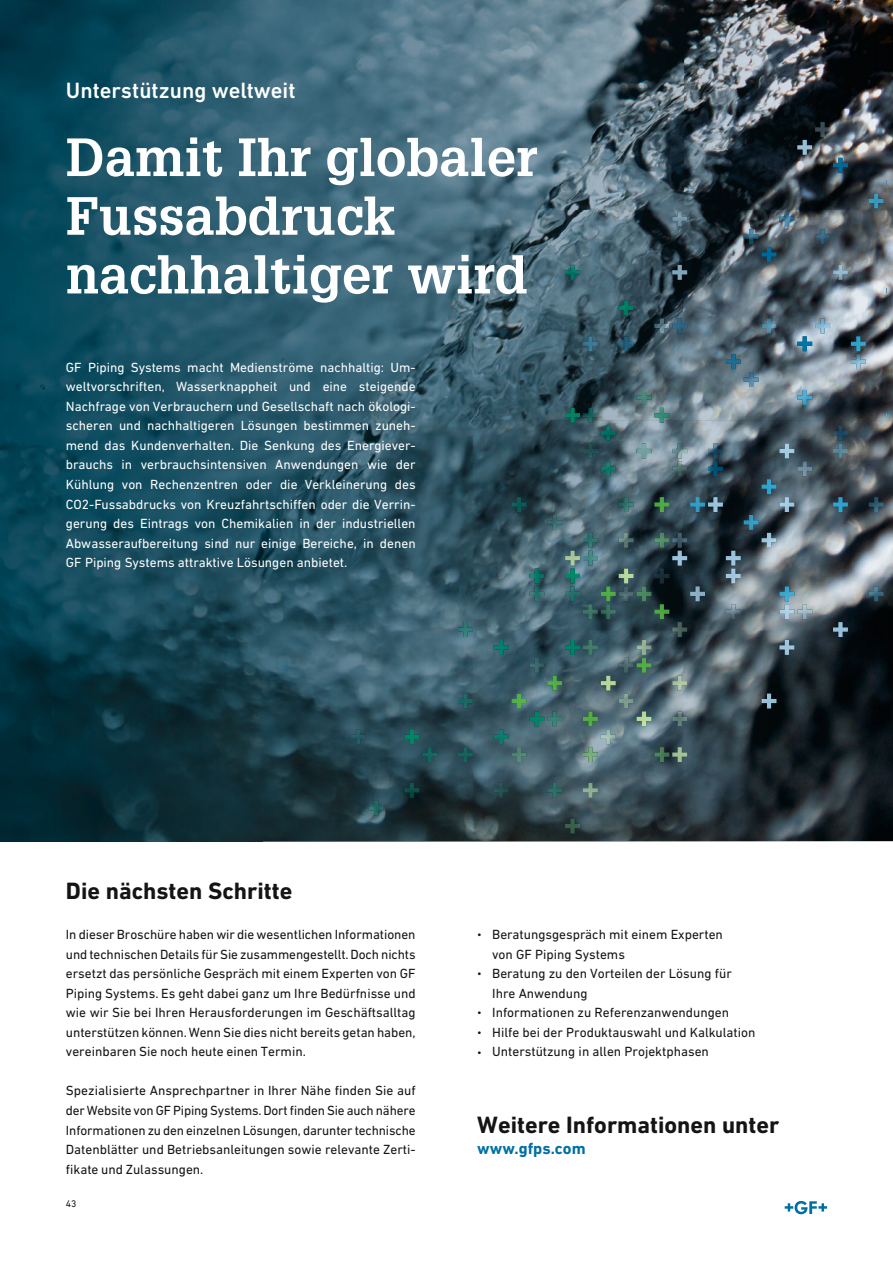
<style>
.page{position:relative;width:893px;height:1263px;background:#fff}
.page>*{position:absolute;margin:0;border:0;box-sizing:border-box;transform-origin:0 0}
.t1{font:700 52.5px/58.7px "Glypha LT Pro";color:#fff}
.t2{font:700 24px "DIN Next W1 G";color:#131413}
.t3{font:500 22.5px "DIN Next W1 G";color:#fff}
.t4{font:700 16.5px "DIN Next W1 G";color:#0070a4}
.t5{font:13.5px/19.5px "DIN Next W1 G";color:#131413;text-align:justify}
.t6{font:13.5px/19.5px "DIN Next W1 G";color:#fff;text-align:justify}
.t7{font:9.75px "DIN Next W1 G";color:#131413}
.s1{font-size:10.5px}
</style>
<div class="page">
<svg style="left:0;top:841px;width:893px;height:1px"></svg>
<img style="left:0;top:0;width:893px;height:841px">
<img style="left:672px;top:747px;width:15px;height:15px">
<img style="left:601px;top:729px;width:15px;height:15px">
<img style="left:637px;top:640px;width:14px;height:15px">
<img style="left:672px;top:676px;width:15px;height:15px">
<img style="left:672px;top:711px;width:15px;height:15px">
<img style="left:565px;top:551px;width:15px;height:15px">
<img style="left:583px;top:783px;width:15px;height:15px">
<img style="left:619px;top:533px;width:15px;height:15px">
<img style="left:619px;top:586px;width:15px;height:15px">
<img style="left:619px;top:658px;width:15px;height:15px">
<img style="left:619px;top:693px;width:15px;height:15px">
<img style="left:637px;top:711px;width:14px;height:15px">
<img style="left:601px;top:676px;width:15px;height:15px">
<img style="left:619px;top:568px;width:15px;height:15px">
<img style="left:672px;top:622px;width:15px;height:15px">
<img style="left:601px;top:604px;width:15px;height:15px">
<img style="left:637px;top:658px;width:14px;height:15px">
<img style="left:654px;top:747px;width:15px;height:15px">
<img style="left:672px;top:461px;width:15px;height:15px">
<img style="left:565px;top:819px;width:15px;height:14px">
<img style="left:583px;top:747px;width:15px;height:15px">
<img style="left:601px;top:586px;width:15px;height:15px">
<img style="left:637px;top:586px;width:14px;height:15px">
<img style="left:654px;top:497px;width:15px;height:15px">
<img style="left:654px;top:533px;width:15px;height:15px">
<img style="left:654px;top:604px;width:15px;height:15px">
<img style="left:529px;top:658px;width:15px;height:15px">
<img style="left:583px;top:711px;width:15px;height:15px">
<img style="left:512px;top:693px;width:14px;height:15px">
<img style="left:512px;top:747px;width:14px;height:15px">
<img style="left:547px;top:676px;width:15px;height:15px">
<img style="left:583px;top:604px;width:15px;height:15px">
<img style="left:583px;top:640px;width:15px;height:15px">
<img style="left:351px;top:729px;width:15px;height:15px">
<img style="left:458px;top:693px;width:15px;height:15px">
<img style="left:458px;top:747px;width:15px;height:15px">
<img style="left:529px;top:711px;width:15px;height:15px">
<img style="left:601px;top:461px;width:15px;height:15px">
<img style="left:547px;top:711px;width:15px;height:15px">
<img style="left:547px;top:783px;width:15px;height:15px">
<img style="left:672px;top:443px;width:15px;height:15px">
<img style="left:565px;top:640px;width:15px;height:15px">
<img style="left:494px;top:729px;width:15px;height:15px">
<img style="left:494px;top:783px;width:15px;height:15px">
<img style="left:529px;top:568px;width:15px;height:15px">
<img style="left:565px;top:568px;width:15px;height:15px">
<img style="left:565px;top:586px;width:15px;height:15px">
<img style="left:583px;top:551px;width:15px;height:15px">
<img style="left:619px;top:497px;width:15px;height:15px">
<img style="left:369px;top:801px;width:15px;height:15px">
<img style="left:404px;top:729px;width:15px;height:15px">
<img style="left:404px;top:783px;width:15px;height:15px">
<img style="left:422px;top:747px;width:15px;height:15px">
<img style="left:458px;top:622px;width:15px;height:15px">
<img style="left:494px;top:640px;width:15px;height:15px">
<img style="left:512px;top:497px;width:14px;height:15px">
<img style="left:529px;top:586px;width:15px;height:15px">
<img style="left:547px;top:515px;width:15px;height:15px">
<img style="left:583px;top:533px;width:15px;height:15px">
<img style="left:565px;top:265px;width:15px;height:15px">
<img style="left:565px;top:408px;width:15px;height:15px">
<img style="left:583px;top:408px;width:15px;height:15px">
<img style="left:583px;top:443px;width:15px;height:15px">
<img style="left:601px;top:426px;width:15px;height:15px">
<img style="left:619px;top:301px;width:15px;height:14px">
<img style="left:637px;top:390px;width:14px;height:15px">
<img style="left:637px;top:443px;width:14px;height:15px">
<img style="left:654px;top:408px;width:15px;height:15px">
<img style="left:654px;top:568px;width:15px;height:15px">
<img style="left:672px;top:533px;width:15px;height:15px">
<img style="left:672px;top:551px;width:15px;height:15px">
<img style="left:690px;top:586px;width:15px;height:15px">
<img style="left:708px;top:497px;width:15px;height:15px">
<img style="left:726px;top:551px;width:15px;height:15px">
<img style="left:726px;top:568px;width:15px;height:15px">
<img style="left:726px;top:604px;width:15px;height:15px">
<img style="left:762px;top:693px;width:14px;height:15px">
<img style="left:779px;top:443px;width:15px;height:15px">
<img style="left:779px;top:604px;width:15px;height:15px">
<img style="left:779px;top:640px;width:15px;height:15px">
<img style="left:797px;top:604px;width:15px;height:15px">
<img style="left:762px;top:533px;width:14px;height:15px">
<img style="left:779px;top:497px;width:15px;height:15px">
<img style="left:797px;top:461px;width:15px;height:15px">
<img style="left:833px;top:622px;width:15px;height:15px">
<img style="left:672px;top:211px;width:15px;height:15px">
<img style="left:654px;top:318px;width:15px;height:15px">
<img style="left:672px;top:265px;width:15px;height:15px">
<img style="left:797px;top:140px;width:15px;height:15px">
<img style="left:815px;top:122px;width:15px;height:15px">
<img style="left:833px;top:265px;width:15px;height:15px">
<img style="left:815px;top:318px;width:15px;height:15px">
<img style="left:851px;top:336px;width:15px;height:15px">
<img style="left:797px;top:390px;width:15px;height:15px">
<img style="left:833px;top:443px;width:15px;height:15px">
<img style="left:833px;top:497px;width:15px;height:15px">
<img style="left:851px;top:354px;width:15px;height:15px">
<img style="left:869px;top:497px;width:15px;height:15px">
<img style="left:869px;top:586px;width:15px;height:15px">
<img style="left:762px;top:318px;width:14px;height:15px">
<img style="left:869px;top:193px;width:15px;height:15px">
<img style="left:690px;top:497px;width:15px;height:15px">
<img style="left:744px;top:515px;width:15px;height:15px">
<img style="left:583px;top:336px;width:15px;height:15px">
<img style="left:779px;top:586px;width:15px;height:15px">
<img style="left:762px;top:479px;width:14px;height:15px">
<img style="left:672px;top:318px;width:15px;height:15px">
<img style="left:726px;top:354px;width:15px;height:15px">
<img style="left:744px;top:229px;width:15px;height:15px">
<img style="left:744px;top:372px;width:15px;height:15px">
<img style="left:762px;top:247px;width:14px;height:15px">
<img style="left:779px;top:211px;width:15px;height:15px">
<img style="left:797px;top:336px;width:15px;height:15px">
<img style="left:815px;top:229px;width:15px;height:15px">
<img style="left:833px;top:158px;width:15px;height:15px">
<img style="left:833px;top:426px;width:15px;height:15px">
<img style="left:708px;top:461px;width:15px;height:15px">
<img style="left:619px;top:336px;width:15px;height:15px">
<img style="left:708px;top:443px;width:15px;height:15px">
<svg style="left:785px;top:1201px;width:42px;height:13px"></svg>
<h3 class="t3" style="left:66px;top:77px;width:231px">Unterstützung weltweit</h3>
<h1 class="t1" style="left:66px;top:127px;width:473px">Damit Ihr globaler<br>Fussabdruck nachhaltiger wird</h1>
<p class="t6" style="left:66px;top:357px;width:351px">GF Piping Systems macht Medienströme nachhaltig: Um&shy;weltvorschriften, Wasserknappheit und eine steigende Nachfrage von Verbrauchern und Gesellschaft nach ökologi&shy;scheren und nachhaltigeren Lösungen bestimmen zuneh&shy;mend das Kundenverhalten. Die Senkung des Energiever&shy;brauchs in verbrauchsintensiven Anwendungen wie der Kühlung von Rechenzentren oder die Verkleinerung des CO2-Fussabdrucks von Kreuzfahrtschiffen oder die Verrin&shy;gerung des Eintrags von Chemikalien in der industriellen Abwasseraufbereitung sind nur einige Bereiche, in denen GF Piping Systems attraktive Lösungen anbietet.</p>
<h2 class="t2" style="left:66px;top:876px;width:228px">Die nächsten Schritte</h2>
<p class="t5" style="left:66px;top:924px;width:351px">In dieser Broschüre haben wir die wesentlichen Informationen und technischen Details für Sie zusammengestellt. Doch nichts ersetzt das persönliche Gespräch mit einem Experten von GF Piping Systems. Es geht dabei ganz um Ihre Bedürfnisse und wie wir Sie bei Ihren Herausforderungen im Geschäftsalltag unterstützen können. Wenn Sie dies nicht bereits getan haben, vereinbaren Sie noch heute einen Termin.</p>
<p class="t5" style="left:66px;top:1081px;width:351px">Spezialisierte Ansprechpartner in Ihrer Nähe finden Sie auf der Website von GF Piping Systems. Dort finden Sie auch nähere Informationen zu den einzelnen Lösungen, darunter technische Datenblätter und Betriebsanleitungen sowie relevante Zerti&shy;fikate und Zulassungen.</p>
<p class="t7" style="left:66px;top:1197px;width:12px">43</p>
<p class="t5" style="left:492px;top:924px;width:232px;text-indent:-15px"><span class="s1">•</span> Beratungsgespräch mit einem Experten von GF Piping Systems</p>
<p class="t5" style="left:492px;top:963px;width:241px;text-indent:-15px"><span class="s1">•</span> Beratung zu den Vorteilen der Lösung für<br>Ihre Anwendung</p>
<p class="t5" style="left:477px;top:1003px;width:253px"><span class="s1">•</span> Informationen zu Referenzanwendungen</p>
<p class="t5" style="left:477px;top:1022px;width:280px"><span class="s1">•</span> Hilfe bei der Produktauswahl und Kalkulation</p>
<p class="t5" style="left:477px;top:1042px;width:233px"><span class="s1">•</span> Unterstützung in allen Projektphasen</p>
<h2 class="t2" style="left:477px;top:1111px;width:304px">Weitere Informationen unter</h2>
<p class="t4" style="left:477px;top:1139px;width:110px">www.gfps.com</p>
</div>
